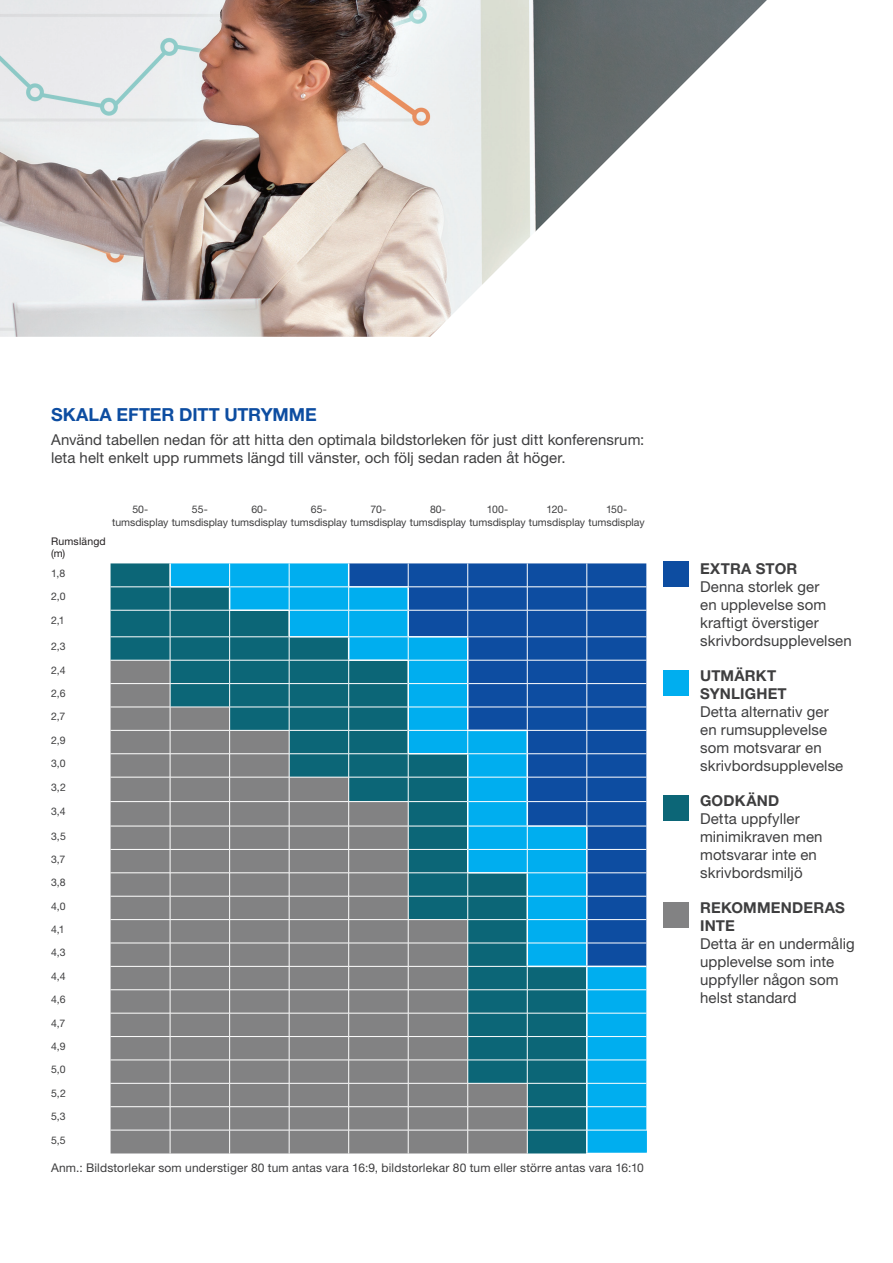
<style>
.page{position:relative;width:893px;height:1263px;background:#fff}
.page>*{position:absolute;margin:0;border:0;box-sizing:border-box;transform-origin:0 0}
.Subheads{font:700 18px "Helvetica Neue LT Pro";letter-spacing:-.005em;color:#0d4da1}
.Body{font:15px/18px "Helvetica Neue LT Pro";letter-spacing:.005em;color:#3e3e3f}
.Body-2{font:700 15px/18px "Helvetica Neue LT Pro";letter-spacing:.01em;color:#3e3e3f}
.Body-3{font:12px "Helvetica Neue LT Pro";letter-spacing:.015em;color:#3e3e3f}
.Body-4{font:10.5px/12.6px "Helvetica Neue LT Pro";letter-spacing:-.005em;color:#3e3e3f}
.Body-5{font:10.5px/12.6px "Helvetica Neue LT Pro";letter-spacing:.02em;color:#231f20}
</style>
<div class="page">
<svg style="left:171px;top:563px;width:177px;height:97px;background:#0b8cb4"></svg>
<svg style="left:111px;top:661px;width:237px;height:492px;background:#768083"></svg>
<hr style="left:230px;top:587px;width:59px;height:1px;background:#fff">
<hr style="left:289px;top:587px;width:60px;height:1px;background:#fff">
<svg style="left:289px;top:563px;width:1px;height:46px"></svg>
<hr style="left:170px;top:610px;width:59px;height:1px;background:#fff">
<hr style="left:290px;top:610px;width:59px;height:1px;background:#fff">
<hr style="left:170px;top:636px;width:60px;height:1px;background:#fff">
<hr style="left:230px;top:636px;width:58px;height:1px;background:#fff">
<hr style="left:111px;top:683px;width:59px;height:1px;background:#fff">
<hr style="left:170px;top:683px;width:60px;height:1px;background:#fff">
<hr style="left:230px;top:683px;width:59px;height:1px;background:#fff">
<hr style="left:289px;top:683px;width:60px;height:1px;background:#fff">
<hr style="left:111px;top:707px;width:59px;height:1px;background:#fff">
<hr style="left:170px;top:707px;width:60px;height:1px;background:#fff">
<hr style="left:230px;top:707px;width:59px;height:1px;background:#fff">
<hr style="left:289px;top:707px;width:60px;height:1px;background:#fff">
<hr style="left:111px;top:730px;width:59px;height:1px;background:#fff">
<hr style="left:170px;top:730px;width:60px;height:1px;background:#fff">
<hr style="left:230px;top:730px;width:59px;height:1px;background:#fff">
<hr style="left:289px;top:730px;width:60px;height:1px;background:#fff">
<hr style="left:111px;top:753px;width:59px;height:1px;background:#fff">
<hr style="left:170px;top:753px;width:60px;height:1px;background:#fff">
<hr style="left:230px;top:753px;width:59px;height:1px;background:#fff">
<hr style="left:289px;top:753px;width:60px;height:1px;background:#fff">
<hr style="left:111px;top:777px;width:59px;height:1px;background:#fff">
<hr style="left:170px;top:777px;width:60px;height:1px;background:#fff">
<hr style="left:230px;top:777px;width:59px;height:1px;background:#fff">
<hr style="left:289px;top:777px;width:60px;height:1px;background:#fff">
<hr style="left:111px;top:801px;width:59px;height:1px;background:#fff">
<hr style="left:170px;top:801px;width:60px;height:1px;background:#fff">
<hr style="left:230px;top:801px;width:59px;height:1px;background:#fff">
<hr style="left:289px;top:801px;width:60px;height:1px;background:#fff">
<hr style="left:111px;top:826px;width:59px;height:1px;background:#fff">
<hr style="left:170px;top:826px;width:60px;height:1px;background:#fff">
<hr style="left:230px;top:826px;width:59px;height:1px;background:#fff">
<hr style="left:289px;top:826px;width:60px;height:1px;background:#fff">
<hr style="left:111px;top:849px;width:59px;height:1px;background:#fff">
<hr style="left:170px;top:849px;width:60px;height:1px;background:#fff">
<hr style="left:230px;top:849px;width:59px;height:1px;background:#fff">
<hr style="left:289px;top:849px;width:60px;height:1px;background:#fff">
<hr style="left:111px;top:872px;width:59px;height:1px;background:#fff">
<hr style="left:170px;top:872px;width:60px;height:1px;background:#fff">
<hr style="left:230px;top:872px;width:59px;height:1px;background:#fff">
<hr style="left:289px;top:872px;width:60px;height:1px;background:#fff">
<hr style="left:111px;top:896px;width:59px;height:1px;background:#fff">
<hr style="left:170px;top:896px;width:60px;height:1px;background:#fff">
<hr style="left:230px;top:896px;width:59px;height:1px;background:#fff">
<hr style="left:289px;top:896px;width:60px;height:1px;background:#fff">
<hr style="left:111px;top:919px;width:59px;height:1px;background:#fff">
<hr style="left:170px;top:919px;width:60px;height:1px;background:#fff">
<hr style="left:230px;top:919px;width:59px;height:1px;background:#fff">
<hr style="left:289px;top:919px;width:60px;height:1px;background:#fff">
<hr style="left:111px;top:943px;width:59px;height:1px;background:#fff">
<hr style="left:170px;top:943px;width:60px;height:1px;background:#fff">
<hr style="left:230px;top:943px;width:59px;height:1px;background:#fff">
<hr style="left:289px;top:943px;width:60px;height:1px;background:#fff">
<hr style="left:111px;top:966px;width:59px;height:1px;background:#fff">
<hr style="left:170px;top:966px;width:60px;height:1px;background:#fff">
<hr style="left:230px;top:966px;width:59px;height:1px;background:#fff">
<hr style="left:289px;top:966px;width:60px;height:1px;background:#fff">
<hr style="left:111px;top:989px;width:59px;height:1px;background:#fff">
<hr style="left:170px;top:989px;width:60px;height:1px;background:#fff">
<hr style="left:230px;top:989px;width:59px;height:1px;background:#fff">
<hr style="left:289px;top:989px;width:60px;height:1px;background:#fff">
<hr style="left:111px;top:1013px;width:59px;height:1px;background:#fff">
<hr style="left:170px;top:1013px;width:60px;height:1px;background:#fff">
<hr style="left:230px;top:1013px;width:59px;height:1px;background:#fff">
<hr style="left:289px;top:1013px;width:60px;height:1px;background:#fff">
<hr style="left:111px;top:1036px;width:59px;height:1px;background:#fff">
<hr style="left:170px;top:1036px;width:60px;height:1px;background:#fff">
<hr style="left:230px;top:1036px;width:59px;height:1px;background:#fff">
<hr style="left:289px;top:1036px;width:60px;height:1px;background:#fff">
<hr style="left:111px;top:1060px;width:59px;height:1px;background:#fff">
<hr style="left:170px;top:1060px;width:60px;height:1px;background:#fff">
<hr style="left:230px;top:1060px;width:59px;height:1px;background:#fff">
<hr style="left:289px;top:1060px;width:60px;height:1px;background:#fff">
<hr style="left:111px;top:1083px;width:59px;height:1px;background:#fff">
<hr style="left:170px;top:1083px;width:60px;height:1px;background:#fff">
<hr style="left:230px;top:1083px;width:59px;height:1px;background:#fff">
<hr style="left:289px;top:1083px;width:60px;height:1px;background:#fff">
<hr style="left:111px;top:1106px;width:59px;height:1px;background:#fff">
<hr style="left:170px;top:1106px;width:60px;height:1px;background:#fff">
<hr style="left:230px;top:1106px;width:59px;height:1px;background:#fff">
<hr style="left:289px;top:1106px;width:60px;height:1px;background:#fff">
<hr style="left:111px;top:1130px;width:59px;height:1px;background:#fff">
<hr style="left:170px;top:1130px;width:60px;height:1px;background:#fff">
<svg style="left:170px;top:588px;width:1px;height:565px"></svg>
<hr style="left:230px;top:1130px;width:59px;height:1px;background:#fff">
<hr style="left:289px;top:1130px;width:60px;height:1px;background:#fff">
<svg style="left:289px;top:637px;width:1px;height:516px"></svg>
<hr style="left:169px;top:586px;width:61px;height:2px;background:#fff">
<svg style="left:229px;top:563px;width:1px;height:590px"></svg>
<hr style="left:229px;top:609px;width:61px;height:2px;background:#fff">
<hr style="left:288px;top:611px;width:2px;height:25px;background:#fff">
<hr style="left:288px;top:636px;width:61px;height:1px;background:#fff">
<svg style="left:348px;top:563px;width:299px;height:590px;background:#317da7"></svg>
<div style="left:663px;top:902px;width:26px;height:26px;background:#828283"></div>
<div style="left:663px;top:795px;width:26px;height:26px;background:#0c6677"></div>
<div style="left:663px;top:561px;width:26px;height:26px;background:#0d4da1"></div>
<img style="left:0;top:0;width:767px;height:337px">
<div style="left:663px;top:670px;width:26px;height:25px;background:#00aeef"></div>
<p class="Subheads" style="left:51px;top:403px;width:267px">SKALA EFTER DITT UTRYMME</p>
<p class="Body" style="left:51px;top:431px;width:595px">Använd tabellen nedan för att hitta den optimala bildstorleken för just ditt konferensrum: leta helt enkelt upp rummets längd till vänster, och följ sedan raden åt höger.</p>
<p class="Body-4" style="left:112px;top:503px;width:534px;text-indent:20px">50-<br>tumsdisplay tumsdisplay tumsdisplay tumsdisplay tumsdisplay tumsdisplay tumsdisplay tumsdisplay tumsdisplay</p>
<p class="Body-4" style="left:192px;top:503px;width:17px">55-</p>
<p class="Body-4" style="left:251px;top:503px;width:18px">60-</p>
<p class="Body-4" style="left:311px;top:503px;width:17px">65-</p>
<p class="Body-4" style="left:371px;top:503px;width:17px">70-</p>
<p class="Body-4" style="left:430px;top:503px;width:17px">80-</p>
<p class="Body-4" style="left:487px;top:503px;width:23px">100-</p>
<p class="Body-4" style="left:547px;top:503px;width:23px">120-</p>
<p class="Body-4" style="left:606px;top:503px;width:23px">150-</p>
<p class="Body-5" style="left:51px;top:535px;width:56px">Rumslängd (m)</p>
<p class="Body-4" style="left:51px;top:567px;width:16px">1,8</p>
<p class="Body-4" style="left:51px;top:590px;width:16px">2,0</p>
<p class="Body-4" style="left:51px;top:613px;width:15px">2,1</p>
<p class="Body-4" style="left:51px;top:640px;width:16px">2,3</p>
<p class="Body-4" style="left:51px;top:663px;width:16px">2,4</p>
<p class="Body-4" style="left:51px;top:687px;width:16px">2,6</p>
<p class="Body-4" style="left:51px;top:710px;width:16px">2,7</p>
<p class="Body-4" style="left:51px;top:734px;width:16px">2,9</p>
<p class="Body-4" style="left:51px;top:757px;width:16px">3,0</p>
<p class="Body-4" style="left:51px;top:780px;width:16px">3,2</p>
<p class="Body-4" style="left:51px;top:805px;width:16px">3,4</p>
<p class="Body-4" style="left:51px;top:829px;width:16px">3,5</p>
<p class="Body-4" style="left:51px;top:853px;width:16px">3,7</p>
<p class="Body-4" style="left:51px;top:876px;width:16px">3,8</p>
<p class="Body-4" style="left:51px;top:899px;width:16px">4,0</p>
<p class="Body-4" style="left:51px;top:923px;width:15px">4,1</p>
<p class="Body-4" style="left:51px;top:946px;width:16px">4,3</p>
<p class="Body-4" style="left:51px;top:970px;width:16px">4,4</p>
<p class="Body-4" style="left:51px;top:993px;width:16px">4,6</p>
<p class="Body-4" style="left:51px;top:1016px;width:16px">4,7</p>
<p class="Body-4" style="left:51px;top:1040px;width:16px">4,9</p>
<p class="Body-4" style="left:51px;top:1063px;width:16px">5,0</p>
<p class="Body-4" style="left:51px;top:1087px;width:16px">5,2</p>
<p class="Body-4" style="left:51px;top:1110px;width:16px">5,3</p>
<p class="Body-4" style="left:51px;top:1133px;width:16px">5,5</p>
<p class="Body-3" style="left:51px;top:1160px;width:594px">Anm.: Bildstorlekar som understiger 80 tum antas vara 16:9, bildstorlekar 80 tum eller större antas vara 16:10</p>
<p class="Body-2" style="left:700px;top:559px;width:99px">EXTRA STOR</p>
<p class="Body" style="left:700px;top:577px;width:153px">Denna storlek ger<br>en upplevelse som kraftigt överstiger skrivbordsupplevelsen</p>
<p class="Body-2" style="left:700px;top:666px;width:88px">UTMÄRKT<br>SYNLIGHET</p>
<p class="Body" style="left:700px;top:702px;width:145px">Detta alternativ ger en rumsupplevelse som motsvarar en skrivbordsupplevelse</p>
<p class="Body-2" style="left:700px;top:791px;width:81px">GODKÄND</p>
<p class="Body" style="left:700px;top:809px;width:124px">Detta uppfyller minimikraven men motsvarar inte en skrivbordsmiljö</p>
<p class="Body-2" style="left:700px;top:898px;width:146px">REKOMMENDERAS<br>INTE</p>
<p class="Body" style="left:700px;top:934px;width:156px">Detta är en undermålig upplevelse som inte uppfyller någon som helst standard</p>
</div>
